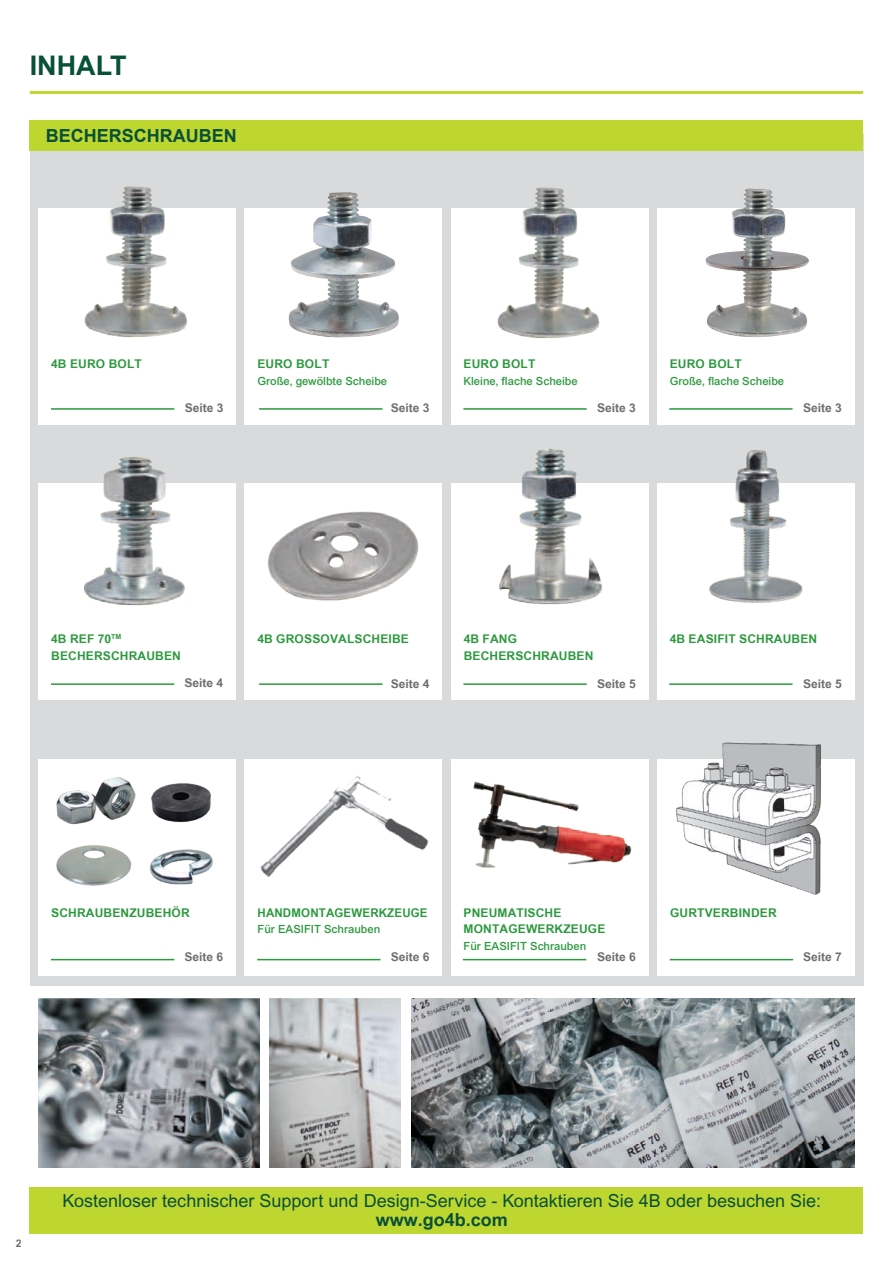
<style>
.page{position:relative;width:893px;height:1263px;background:#fff}
.page>*{position:absolute;margin:0;border:0;box-sizing:border-box;transform-origin:0 0}
.t1{font:700 27px "Arial";color:#085037}
.t2{font:18px/19.5px "Arial";color:#085037;text-align:center}
.t3{font:700 18px "Arial";color:#085037}
.t4{font:700 12px/16.5px "Arial";letter-spacing:.015em;color:#2b993d}
.t5{font:700 12px "Arial";color:#6d6e70}
.t6{font:700 12px "Arial";letter-spacing:.015em;color:#2b993d;scale:.96 1}
.t7{font:500 11.25px "Arial";color:#2b993d}
.t8{font:700 10.5px "Arial";color:#6d6e70}
.s1{font-weight:700}
</style>
<div class="page">
<div style="left:30px;top:134px;width:833px;height:851px;background:#d9dadc"></div>
<div style="left:30px;top:121px;width:833px;height:30px;background:#bed630"></div>
<div style="left:38px;top:208px;width:198px;height:217px;background:#fff"></div>
<div style="left:245px;top:208px;width:197px;height:217px;background:#fff"></div>
<div style="left:451px;top:208px;width:197px;height:217px;background:#fff"></div>
<div style="left:657px;top:208px;width:198px;height:217px;background:#fff"></div>
<hr style="left:51px;top:408px;width:123px;height:2px;background:#2b993d">
<hr style="left:259px;top:408px;width:123px;height:2px;background:#2b993d">
<hr style="left:463px;top:408px;width:124px;height:2px;background:#2b993d">
<hr style="left:669px;top:408px;width:123px;height:2px;background:#2b993d">
<hr style="left:30px;top:91px;width:833px;height:3px;background:#bed630">
<div style="left:38px;top:483px;width:198px;height:217px;background:#fff"></div>
<div style="left:245px;top:483px;width:197px;height:217px;background:#fff"></div>
<div style="left:451px;top:483px;width:197px;height:217px;background:#fff"></div>
<div style="left:657px;top:483px;width:198px;height:217px;background:#fff"></div>
<hr style="left:51px;top:683px;width:123px;height:2px;background:#2b993d">
<hr style="left:259px;top:683px;width:123px;height:2px;background:#2b993d">
<hr style="left:463px;top:683px;width:124px;height:2px;background:#2b993d">
<hr style="left:669px;top:683px;width:123px;height:2px;background:#2b993d">
<img style="left:288px;top:192px;width:111px;height:146px">
<img style="left:84px;top:186px;width:103px;height:151px">
<img style="left:84px;top:457px;width:101px;height:149px">
<img style="left:267px;top:511px;width:152px;height:90px">
<img style="left:499px;top:448px;width:103px;height:157px">
<img style="left:709px;top:450px;width:94px;height:153px">
<img style="left:497px;top:187px;width:103px;height:151px">
<div style="left:38px;top:759px;width:198px;height:217px;background:#fff"></div>
<div style="left:245px;top:759px;width:197px;height:217px;background:#fff"></div>
<div style="left:451px;top:759px;width:197px;height:217px;background:#fff"></div>
<div style="left:657px;top:759px;width:198px;height:217px;background:#fff"></div>
<hr style="left:51px;top:959px;width:123px;height:1px;background:#2b993d">
<hr style="left:257px;top:959px;width:123px;height:1px;background:#2b993d">
<hr style="left:463px;top:959px;width:123px;height:1px;background:#2b993d">
<hr style="left:670px;top:959px;width:123px;height:1px;background:#2b993d">
<div style="left:30px;top:1187px;width:833px;height:46px;background:#bed630"></div>
<img style="left:473px;top:781px;width:159px;height:87px">
<img style="left:260px;top:776px;width:169px;height:101px">
<img style="left:676px;top:742px;width:145px;height:153px">
<img style="left:411px;top:998px;width:444px;height:170px">
<img style="left:38px;top:998px;width:221px;height:170px">
<img style="left:270px;top:998px;width:131px;height:170px">
<img style="left:56px;top:845px;width:76px;height:41px">
<img style="left:149px;top:849px;width:64px;height:36px">
<img style="left:56px;top:777px;width:80px;height:48px">
<img style="left:151px;top:783px;width:60px;height:40px">
<img style="left:705px;top:189px;width:104px;height:149px">
<p class="t1" style="left:30px;top:48px;width:98px">INHALT</p>
<p class="t3" style="left:46px;top:124px;width:192px">BECHERSCHRAUBEN</p>
<p class="t4" style="left:51px;top:355px;width:92px">4B EURO BOLT</p>
<p class="t5" style="left:185px;top:401px;width:40px">Seite 3</p>
<p class="t4" style="left:257px;top:355px;width:73px">EURO BOLT</p>
<p class="t7" style="left:257px;top:374px;width:131px">Große, gewölbte Scheibe</p>
<p class="t5" style="left:391px;top:401px;width:40px">Seite 3</p>
<p class="t4" style="left:463px;top:355px;width:73px">EURO BOLT</p>
<p class="t7" style="left:463px;top:374px;width:116px">Kleine, flache Scheibe</p>
<p class="t5" style="left:597px;top:401px;width:40px">Seite 3</p>
<p class="t4" style="left:670px;top:355px;width:73px">EURO BOLT</p>
<p class="t7" style="left:670px;top:374px;width:116px">Große, flache Scheibe</p>
<p class="t5" style="left:803px;top:401px;width:40px">Seite 3</p>
<p class="t4" style="left:51px;top:630px;width:131px">4B REF 70<sup>TM<br></sup>BECHERSCHRAUBEN</p>
<p class="t5" style="left:185px;top:676px;width:40px">Seite 4</p>
<p class="t4" style="left:257px;top:631px;width:153px">4B GROSSOVALSCHEIBE</p>
<p class="t5" style="left:391px;top:676px;width:40px">Seite 4</p>
<p class="t4" style="left:464px;top:630px;width:131px">4B FANG<br>BECHERSCHRAUBEN</p>
<p class="t5" style="left:597px;top:676px;width:40px">Seite 5</p>
<p class="t4" style="left:670px;top:631px;width:149px">4B EASIFIT SCHRAUBEN</p>
<p class="t5" style="left:803px;top:676px;width:40px">Seite 5</p>
<p class="t4" style="left:51px;top:904px;width:140px">SCHRAUBENZUBEHÖR</p>
<p class="t5" style="left:185px;top:950px;width:40px">Seite 6</p>
<p class="t6" style="left:258px;top:905px;width:179px">HANDMONTAGEWERKZEUGE</p>
<p class="t7" style="left:257px;top:923px;width:124px">Für EASIFIT Schrauben</p>
<p class="t5" style="left:391px;top:950px;width:40px">Seite 6</p>
<p class="t4" style="left:464px;top:904px;width:143px">PNEUMATISCHE<br>MONTAGEWERKZEUGE</p>
<p class="t7" style="left:463px;top:939px;width:124px">Für EASIFIT Schrauben</p>
<p class="t5" style="left:597px;top:950px;width:40px">Seite 6</p>
<p class="t4" style="left:670px;top:904px;width:108px">GURTVERBINDER</p>
<p class="t5" style="left:803px;top:950px;width:40px">Seite 7</p>
<p class="t8" style="left:16px;top:1237px;width:7px">2</p>
<p class="t2" style="left:63px;top:1190px;width:760px">Kostenloser technischer Support und Design-Service - Kontaktieren Sie 4B oder besuchen Sie: <span class="s1">www.go4b.com</span></p>
</div>
